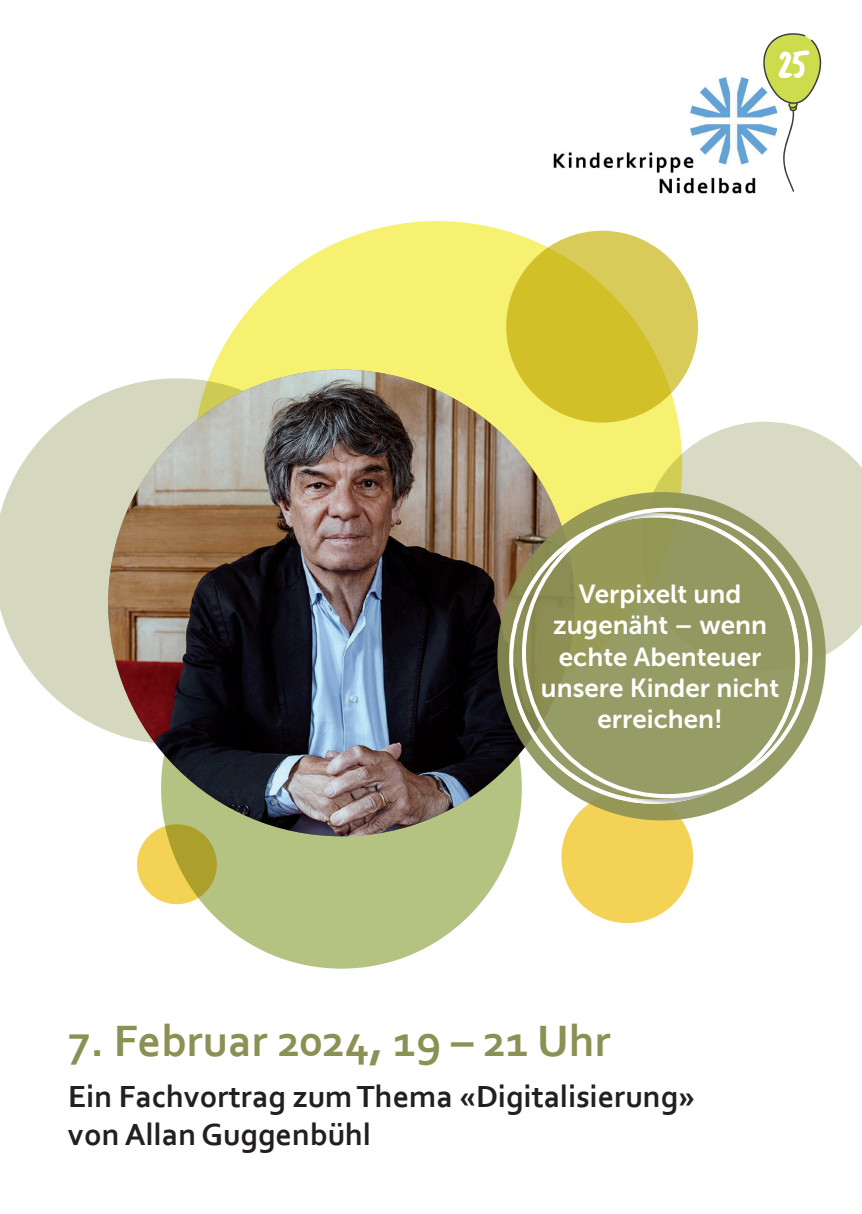
<style>
.page{position:relative;width:862px;height:1214px;background:#fff}
.page>*{position:absolute;margin:0;border:0;box-sizing:border-box;transform-origin:0 0}
.t1{font:700 46px "Corbel";color:#8b9154}
.t2{font:700 32px/38.4px "Corbel";color:#231f20}
.t3{font:26px/31.2px "Museo Sans 700";color:#fff;text-align:center}
.t4{font:18.2px "Cartoon Marker";color:#fff}
</style>
<div class="page">
<img style="left:553px;top:78px;width:209px;height:116px">
<svg style="left:762px;top:33px;width:59px;height:159px"></svg>
<svg style="left:678px;top:421px;width:184px;height:249px;background:#dddfcb"></svg>
<svg style="left:0;top:378px;width:207px;height:366px;fill:#d5d7be"></svg>
<div style="left:192px;top:221px;width:490px;height:490px;background:#f7f171;border-radius:50%"></div>
<div style="left:161px;top:607px;width:361px;height:361px;background:#b4c282;border-radius:50%"></div>
<svg style="left:506px;top:231px;width:192px;height:191px;background:#d3c338"></svg>
<div style="left:561px;top:791px;width:132px;height:132px;background:#f4d255;border-radius:50%"></div>
<svg style="left:137px;top:824px;width:80px;height:80px;background:#d2ba42"></svg>
<img style="left:108px;top:369px;width:467px;height:467px;border-radius:233px">
<svg style="left:497px;top:492px;width:328px;height:328px;background:#909459"></svg>
<svg style="left:509px;top:513px;width:236px;height:290px"></svg>
<img style="left:518px;top:585px;width:4px;height:38px">
<img style="left:518px;top:694px;width:4px;height:58px">
<img style="left:594px;top:798px;width:129px;height:5px">
<svg style="left:522px;top:507px;width:290px;height:291px;background:#a2a674"></svg>
<p class="t4" style="left:778px;top:56px;width:33px">25</p>
<p class="t3" style="left:541px;top:578px;width:240px">Verpixelt und zugenäht – wenn echte Abenteuer unsere Kinder nicht erreichen!</p>
<p class="t1" style="left:68px;top:1012px;width:544px">7. Februar 2024, 19 – 21 Uhr</p>
<p class="t2" style="left:68px;top:1075px;width:628px">Ein Fachvortrag zum Thema «Digitalisierung» von Allan Guggenbühl</p>
</div>
